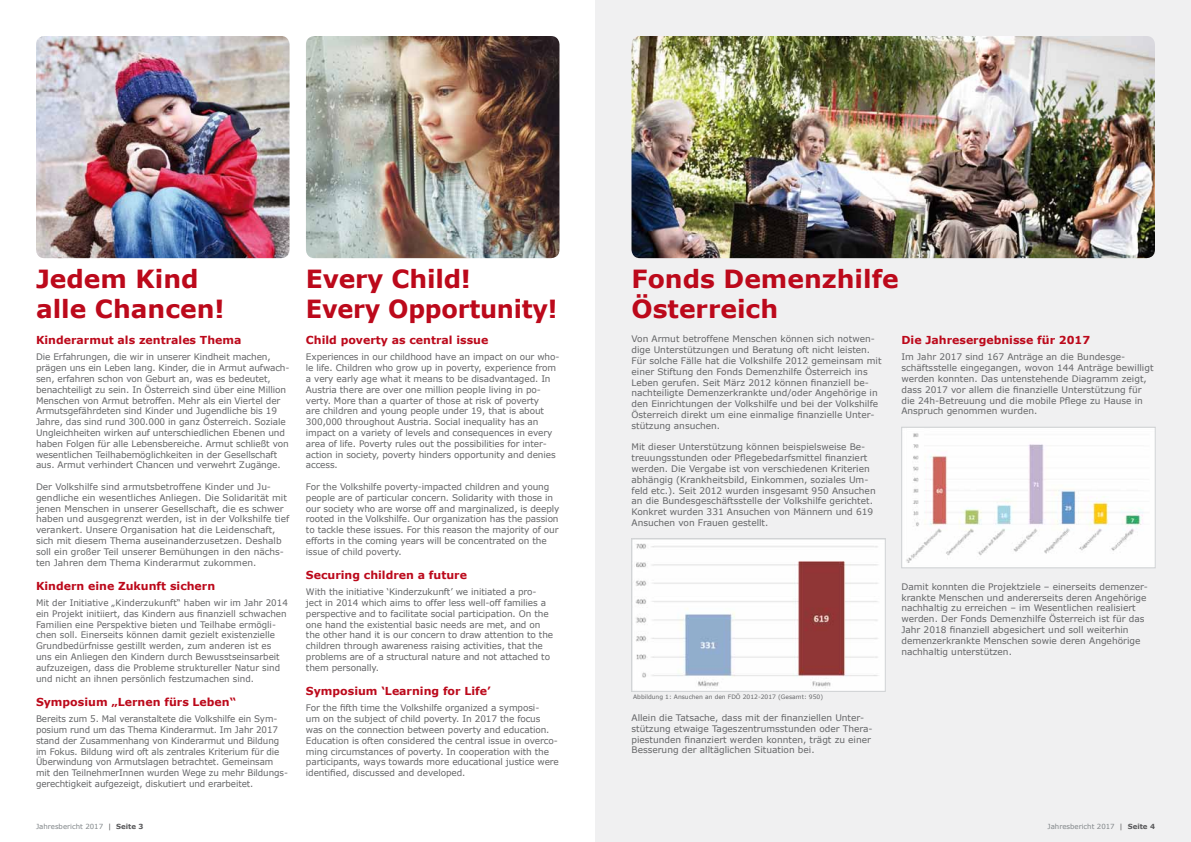
<style>
.page{position:relative;width:1191px;height:842px;background:#fff}
.page>*{position:absolute;margin:0;border:0;box-sizing:border-box;transform-origin:0 0}
.t1{font:700 25px/30px "Verdana";color:#bc091b}
.t2{font:700 11px "Verdana";color:#bc091b}
.t3{font:9px/10.8px "Verdana";letter-spacing:-.01em;color:#646567}
.t4{font:7px "Verdana";color:#818689}
.t5{font:6px "Verdana";color:#646567}
.s1{color:#58585a}
.s2{font-weight:700;color:#58585a}
</style>
<div class="page">
<div style="left:595px;top:0;width:596px;height:842px;background:#f0f0f1"></div>
<img style="left:903px;top:429px;width:250px;height:137px">
<div style="left:901px;top:427px;width:254px;height:141px;border:1px solid #ced1d3"></div>
<img style="left:633px;top:541px;width:250px;height:148px">
<div style="left:631px;top:539px;width:254px;height:152px;border:1px solid #ced1d3"></div>
<img style="left:631px;top:36px;width:524px;height:222px">
<img style="left:36px;top:36px;width:253px;height:222px">
<img style="left:306px;top:36px;width:253px;height:222px">
<h1 class="t1" style="left:36px;top:264px;width:190px">Jedem Kind alle Chancen!</h1>
<h1 class="t1" style="left:306px;top:264px;width:253px">Every Child!<br>Every Opportunity!</h1>
<p class="t2" style="left:306px;top:332px;width:184px">Child poverty as central issue</p>
<p class="t3" style="left:306px;top:352px;width:255px">Experiences in our childhood have an impact on our who&shy;le life. Children who grow up in poverty, experience from a very early age what it means to be disadvantaged. In Austria there are over one million people living in po&shy;verty. More than a quarter of those at risk of poverty<br>are children and young people under 19, that is about 300,000 throughout Austria. Social inequality has an impact on a variety of levels and consequences in every area of life. Poverty rules out the possibilities for inter&shy;action in society, poverty hinders opportunity and denies access.</p>
<p class="t3" style="left:306px;top:481px;width:255px">For the Volkshilfe poverty-impacted children and young people are of particular concern. Solidarity with those in our society who are worse off and marginalized, is deeply rooted in the Volkshilfe. Our organization has the passion to tackle these issues. For this reason the majority of our efforts in the coming years will be concentrated on the issue of child poverty.</p>
<p class="t2" style="left:306px;top:567px;width:163px">Securing children a future</p>
<p class="t3" style="left:306px;top:586px;width:249px">With the initiative ‘Kinderzukunft’ we initiated a pro&shy;ject in 2014 which aims to offer less well-off families a perspective and to facilitate social participation. On the one hand the existential basic needs are met, and on the other hand it is our concern to draw attention to the children through awareness raising activities, that the problems are of a structural nature and not attached to them personally.</p>
<p class="t2" style="left:306px;top:683px;width:186px">Symposium ‘Learning for Life’</p>
<p class="t3" style="left:306px;top:702px;width:254px">For the fifth time the Volkshilfe organized a symposi-<br>um on the subject of child poverty. In 2017 the focus was on the connection between poverty and education.<br>Education is often considered the central issue in overco&shy;ming circumstances of poverty. In cooperation with the participants, ways towards more educational justice were identified, discussed and developed.</p>
<p class="t2" style="left:36px;top:332px;width:207px">Kinderarmut als zentrales Thema</p>
<p class="t3" style="left:36px;top:352px;width:255px">Die Erfahrungen, die wir in unserer Kindheit machen, prägen uns ein Leben lang. Kinder, die in Armut aufwach&shy;sen, erfahren schon von Geburt an, was es bedeutet, benachteiligt zu sein. In Österreich sind über eine Million Menschen von Armut betroffen. Mehr als ein Viertel der Armutsgefährdeten sind Kinder und Jugendliche bis 19<br>Jahre, das sind rund 300.000 in ganz Österreich. Soziale Ungleichheiten wirken auf unterschiedlichen Ebenen und haben Folgen für alle Lebensbereiche. Armut schließt von wesentlichen Teilhabemöglichkeiten in der Gesellschaft aus. Armut verhindert Chancen und verwehrt Zugänge.</p>
<p class="t3" style="left:36px;top:481px;width:255px">Der Volkshilfe sind armutsbetroffene Kinder und Ju&shy;gendliche ein wesentliches Anliegen. Die Solidarität mit jenen Menschen in unserer Gesellschaft, die es schwer haben und ausgegrenzt werden, ist in der Volkshilfe tief verankert. Unsere Organisation hat die Leidenschaft, sich mit diesem Thema auseinanderzusetzen. Deshalb soll ein großer Teil unserer Bemühungen in den nächs&shy;ten Jahren dem Thema Kinderarmut zukommen.</p>
<p class="t2" style="left:36px;top:578px;width:181px">Kindern eine Zukunft sichern</p>
<p class="t3" style="left:36px;top:597px;width:253px">Mit der Initiative „Kinderzukunft“ haben wir im Jahr 2014 ein Projekt initiiert, das Kindern aus finanziell schwachen Familien eine Perspektive bieten und Teilhabe ermögli&shy;chen soll. Einerseits können damit gezielt existenzielle Grundbedürfnisse gestillt werden, zum anderen ist es uns ein Anliegen den Kindern durch Bewusstseinsarbeit aufzuzeigen, dass die Probleme struktureller Natur sind und nicht an ihnen persönlich festzumachen sind.</p>
<p class="t2" style="left:36px;top:694px;width:202px">Symposium „Lernen fürs Leben“</p>
<p class="t3" style="left:36px;top:713px;width:253px">Bereits zum 5. Mal veranstaltete die Volkshilfe ein Sym&shy;posium rund um das Thema Kinderarmut. Im Jahr 2017 stand der Zusammenhang von Kinderarmut und Bildung im Fokus. Bildung wird oft als zentrales Kriterium für die Überwindung von Armutslagen betrachtet. Gemeinsam mit den TeilnehmerInnen wurden Wege zu mehr Bildungs&shy;gerechtigkeit aufgezeigt, diskutiert und erarbeitet.</p>
<h1 class="t1" style="left:631px;top:264px;width:269px">Fonds Demenzhilfe<br>Österreich</h1>
<p class="t3" style="left:631px;top:334px;width:251px">Von Armut betroffene Menschen können sich notwen&shy;dige Unterstützungen und Beratung oft nicht leisten.<br>Für solche Fälle hat die Volkshilfe 2012 gemeinsam mit einer Stiftung den Fonds Demenzhilfe Österreich ins Leben gerufen. Seit März 2012 können finanziell be&shy;nachteiligte Demenzerkrankte und/oder Angehörige in den Einrichtungen der Volkshilfe und bei der Volkshilfe Österreich direkt um eine einmalige finanzielle Unter&shy;stützung ansuchen.</p>
<p class="t3" style="left:631px;top:442px;width:246px">Mit dieser Unterstützung können beispielsweise Be&shy;treuungsstunden oder Pflegebedarfsmittel finanziert werden. Die Vergabe ist von verschiedenen Kriterien abhängig (Krankheitsbild, Einkommen, soziales Um&shy;feld etc.). Seit 2012 wurden insgesamt 950 Ansuchen an die Bundesgeschäftsstelle der Volkshilfe gerichtet.<br>Konkret wurden 331 Ansuchen von Männern und 619<br>Ansuchen von Frauen gestellt.</p>
<p class="t2" style="left:901px;top:332px;width:190px">Die Jahresergebnisse für 2017</p>
<p class="t3" style="left:901px;top:352px;width:254px">Im Jahr 2017 sind 167 Anträge an die Bundesge&shy;schäftsstelle eingegangen, wovon 144 Anträge bewilligt werden konnten. Das untenstehende Diagramm zeigt, dass 2017 vor allem die finanzielle Unterstützung für die 24h-Betreuung und die mobile Pflege zu Hause in Anspruch genommen wurden.</p>
<p class="t5" style="left:633px;top:693px;width:191px">Abbildung 1: Ansuchen an den FDÖ 2012-2017 (Gesamt: 950)</p>
<p class="t3" style="left:631px;top:712px;width:243px">Allein die Tatsache, dass mit der finanziellen Unter&shy;stützung etwaige Tageszentrumsstunden oder Thera&shy;piestunden finanziert werden konnten, trägt zu einer Besserung der alltäglichen Situation bei.</p>
<p class="t3" style="left:901px;top:581px;width:248px">Damit konnten die Projektziele – einerseits demenzer&shy;krankte Menschen und andererseits deren Angehörige nachhaltig zu erreichen – im Wesentlichen realisiert werden. Der Fonds Demenzhilfe Österreich ist für das Jahr 2018 finanziell abgesichert und soll weiterhin demenzerkrankte Menschen sowie deren Angehörige nachhaltig unterstützen.</p>
<p class="t4" style="left:36px;top:821px;width:109px">Jahresbericht 2017 <span class="s1">|</span> <span class="s2">Seite 3</span></p>
<p class="t4" style="left:1047px;top:821px;width:109px">Jahresbericht 2017 <span class="s1">|</span> <span class="s2">Seite 4</span></p>
</div>
